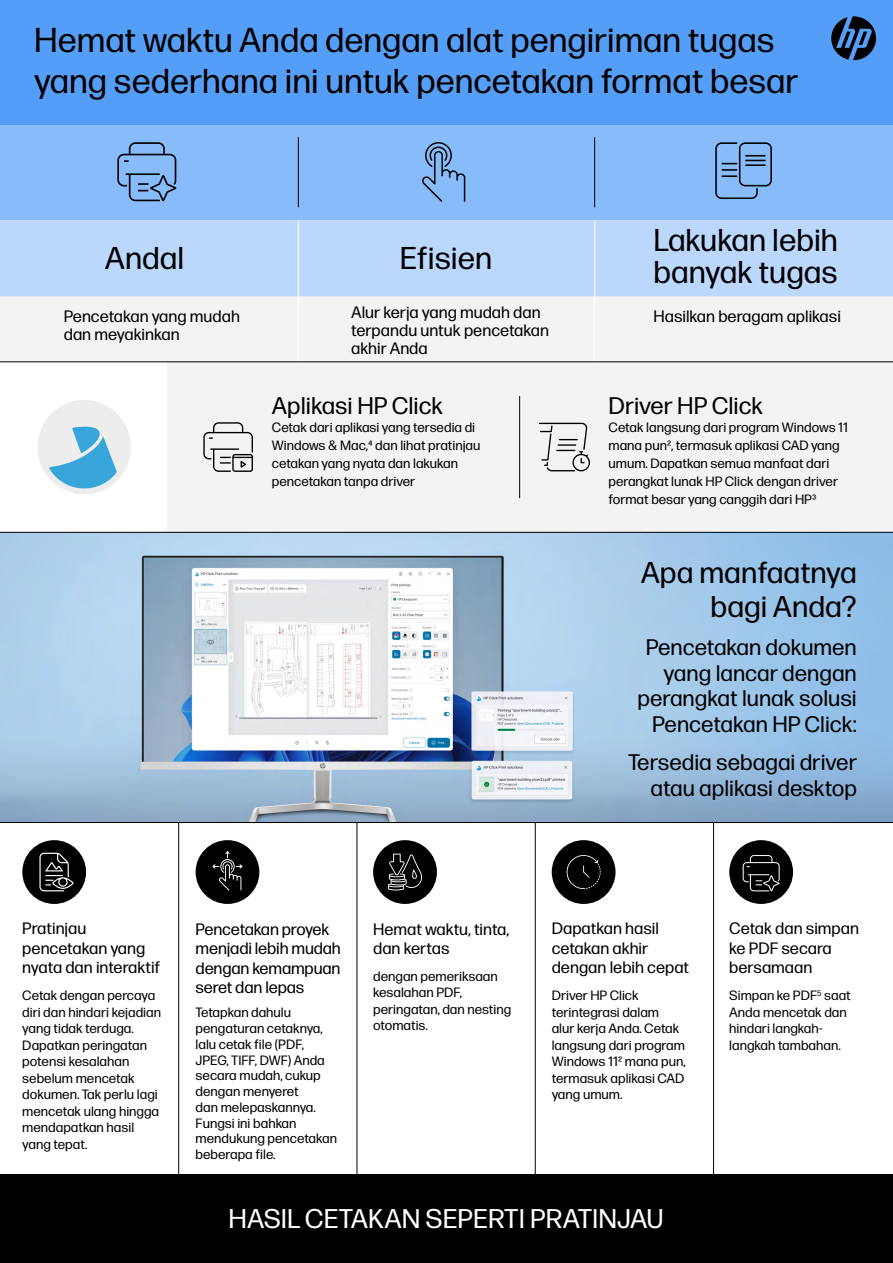
<style>
.page{position:relative;width:893px;height:1263px;background:#fff}
.page>*{position:absolute;margin:0;border:0;box-sizing:border-box;transform-origin:0 0}
.t1{font:34.5px/41.4px "Forma DJR Micro";color:#000}
.t2{font:31.5px/31.5px "Forma DJR Micro";color:#000}
.t3{font:30px/34.5px "Forma DJR Micro";color:#000;text-align:right}
.t4{font:27px "Forma DJR Micro";color:#fff}
.t5{font:24px "Forma DJR Micro";color:#000}
.t6{font:22.5px/25.5px "Forma DJR Micro";color:#000;text-align:right}
.t7{font:16.5px/19.5px "Forma DJR Micro";color:#000}
.t8{font:13.5px/16.5px "Forma DJR Micro";color:#000}
.t9{font:13.5px/16.5px "Forma DJR Micro";color:#010202}
</style>
<div class="page">
<div style="left:0;top:220px;width:893px;height:76px;background:#bbd8fc"></div>
<div style="left:0;top:296px;width:893px;height:236px;background:#f3f3f3"></div>
<div style="left:0;top:362px;width:167px;height:171px;background:#fff"></div>
<img style="left:0;top:533px;width:893px;height:289px">
<div style="left:0;top:0;width:893px;height:125px;background:#549ef7"></div>
<svg style="left:203px;top:422px;width:50px;height:50px"></svg>
<svg style="left:539px;top:423px;width:51px;height:48px"></svg>
<svg style="left:831px;top:16px;width:45px;height:44px"></svg>
<hr style="left:519px;top:396px;width:1px;height:102px;background:#000">
<div style="left:22px;top:840px;width:64px;height:64px;background:#000;border-radius:50%"></div>
<div style="left:196px;top:840px;width:63px;height:64px;background:#000;border-radius:50%"></div>
<div style="left:373px;top:840px;width:64px;height:64px;background:#000;border-radius:50%"></div>
<div style="left:552px;top:840px;width:63px;height:64px;background:#000;border-radius:50%"></div>
<div style="left:729px;top:840px;width:64px;height:64px;background:#000;border-radius:50%"></div>
<hr style="left:178px;top:822px;width:1px;height:352px;background:#000">
<hr style="left:535px;top:822px;width:1px;height:352px;background:#000">
<hr style="left:713px;top:822px;width:1px;height:352px;background:#000">
<hr style="left:357px;top:822px;width:1px;height:352px;background:#000">
<hr style="left:0;top:532px;width:893px;height:1px;background:#000">
<svg style="left:39px;top:853px;width:34px;height:38px"></svg>
<svg style="left:567px;top:855px;width:34px;height:34px"></svg>
<svg style="left:388px;top:854px;width:34px;height:36px"></svg>
<hr style="left:0;top:822px;width:893px;height:1px;background:#000">
<svg style="left:213px;top:851px;width:29px;height:39px"></svg>
<svg style="left:743px;top:855px;width:37px;height:36px"></svg>
<div style="left:0;top:1174px;width:893px;height:89px;background:#000"></div>
<div style="left:0;top:125px;width:893px;height:95px;background:#87bbf9"></div>
<hr style="left:298px;top:137px;width:1px;height:70px;background:#000">
<hr style="left:594px;top:137px;width:1px;height:70px;background:#000">
<hr style="left:298px;top:220px;width:1px;height:141px;background:#fff">
<hr style="left:594px;top:220px;width:1px;height:141px;background:#fff">
<hr style="left:0;top:361px;width:893px;height:1px;background:#000">
<svg style="left:422px;top:142px;width:43px;height:60px"></svg>
<svg style="left:715px;top:142px;width:57px;height:57px"></svg>
<svg style="left:117px;top:142px;width:59px;height:59px"></svg>
<svg style="left:38px;top:400px;width:93px;height:94px"></svg>
<h1 class="t1" style="left:34px;top:16px;width:766px">Hemat waktu Anda dengan alat pengiriman tugas yang sederhana ini untuk pencetakan format besar</h1>
<h1 class="t2" style="left:105px;top:240px;width:81px">Andal</h1>
<h1 class="t2" style="left:400px;top:240px;width:94px">Efisien</h1>
<h1 class="t2" style="left:653px;top:222px;width:186px">Lakukan lebih banyak tugas</h1>
<h1 class="t7" style="left:64px;top:306px;width:178px;line-height:18px">Pencetakan yang mudah dan meyakinkan</h1>
<h1 class="t7" style="left:351px;top:302px;width:199px;line-height:18px">Alur kerja yang mudah dan terpandu untuk pencetakan akhir Anda</h1>
<h1 class="t7" style="left:653px;top:305px;width:189px">Hasilkan beragam aplikasi</h1>
<p class="t5" style="left:272px;top:388px;width:173px">Aplikasi HP Click</p>
<h1 class="t8" style="left:272px;top:417px;width:210px;line-height:18px">Cetak dari aplikasi yang tersedia di<br>Windows &amp; Mac,4 dan lihat pratinjau cetakan yang nyata dan lakukan pencetakan tanpa driver</h1>
<p class="t5" style="left:608px;top:388px;width:156px">Driver HP Click</p>
<h1 class="t8" style="left:608px;top:417px;width:241px;line-height:18px">Cetak langsung dari program Windows 11 mana pun2, termasuk aplikasi CAD yang umum. Dapatkan semua manfaat dari perangkat lunak HP Click dengan driver format besar yang canggih dari HP3</h1>
<h1 class="t3" style="left:641px;top:553px;width:218px">Apa manfaatnya bagi Anda?</h1>
<h1 class="t6" style="left:637px;top:633px;width:221px">Pencetakan dokumen yang lancar dengan perangkat lunak solusi<br>Pencetakan HP Click:</h1>
<h1 class="t6" style="left:628px;top:748px;width:231px">Tersedia sebagai driver atau aplikasi desktop</h1>
<h1 class="t7" style="left:22px;top:918px;width:139px">Pratinjau pencetakan yang nyata dan interaktif</h1>
<h1 class="t8" style="left:22px;top:986px;width:140px">Cetak dengan percaya diri dan hindari kejadian yang tidak terduga.<br>Dapatkan peringatan potensi kesalahan sebelum mencetak dokumen. Tak perlu lagi mencetak ulang hingga mendapatkan hasil yang tepat.</h1>
<h1 class="t7" style="left:196px;top:918px;width:147px">Pencetakan proyek menjadi lebih mudah dengan kemampuan seret dan lepas</h1>
<h1 class="t8" style="left:196px;top:1004px;width:143px;line-height:15.8px">Tetapkan dahulu pengaturan cetaknya, lalu cetak file (PDF,<br>JPEG, TIFF, DWF) Anda secara mudah, cukup dengan menyeret<br>dan melepaskannya.<br>Fungsi ini bahkan mendukung pencetakan beberapa file.</h1>
<h1 class="t7" style="left:373px;top:918px;width:138px">Hemat waktu, tinta, dan kertas</h1>
<h1 class="t8" style="left:373px;top:967px;width:140px">dengan pemeriksaan kesalahan PDF, peringatan, dan nesting otomatis.</h1>
<h1 class="t7" style="left:552px;top:918px;width:139px">Dapatkan hasil cetakan akhir dengan lebih cepat</h1>
<h1 class="t8" style="left:552px;top:986px;width:135px">Driver HP Click terintegrasi dalam<br>alur kerja Anda. Cetak langsung dari program<br>Windows 112 mana pun, termasuk aplikasi CAD yang umum.</h1>
<h1 class="t4" style="left:228px;top:1199px;width:437px">HASIL CETAKAN SEPERTI PRATINJAU</h1>
<h1 class="t7" style="left:729px;top:918px;width:131px">Cetak dan simpan ke PDF secara bersamaan</h1>
<h1 class="t9" style="left:729px;top:986px;width:123px">Simpan ke PDF<sup>5</sup> saat<br>Anda mencetak dan hindari langkah&shy;langkah tambahan.</h1>
</div>
